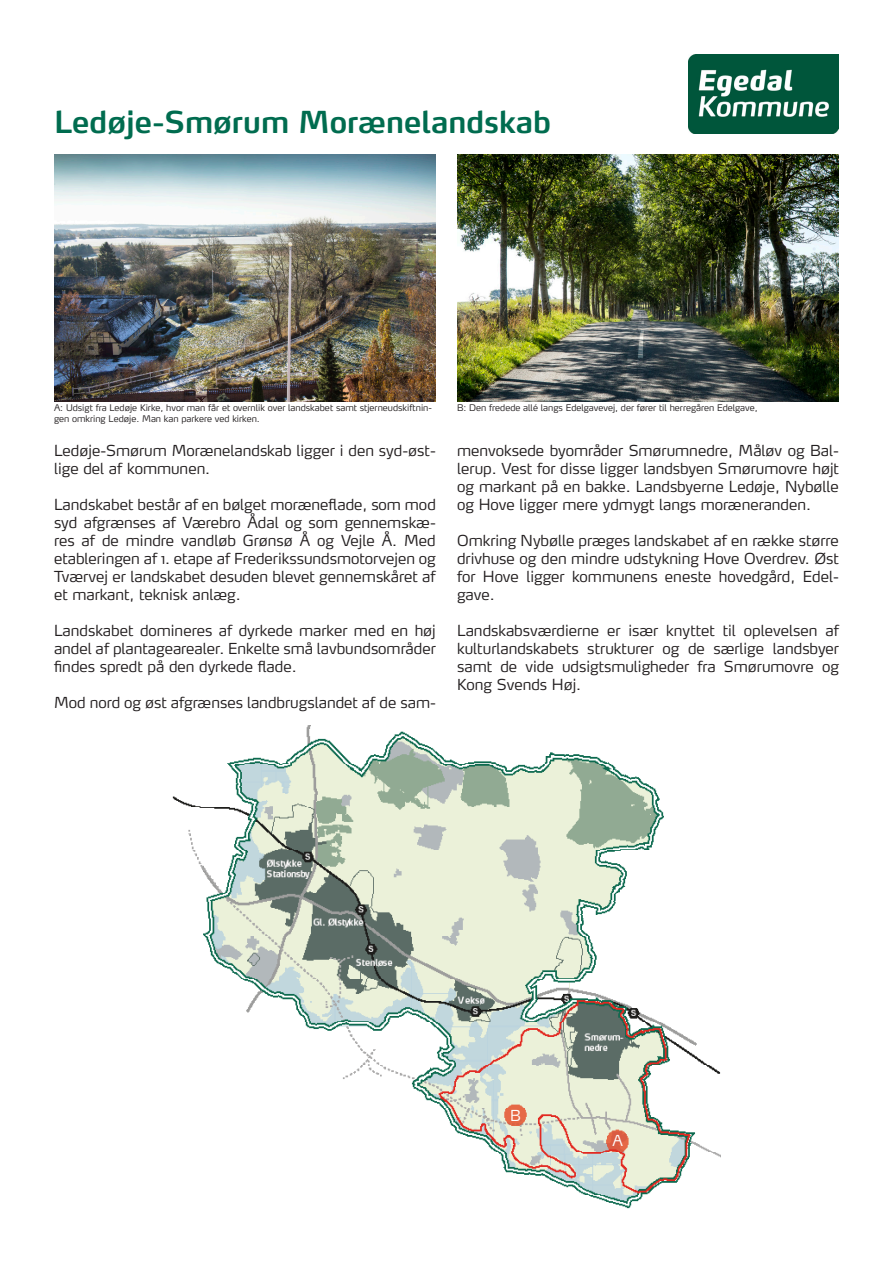
<style>
.page{position:relative;width:893px;height:1263px;background:#fff}
.page>*{position:absolute;margin:0;border:0;box-sizing:border-box;transform-origin:0 0}
.t1{font:600 30px "Max";color:#006c4f}
.t2{font:300 15px/18px "Max";color:#231f20;text-align:justify}
.t3{font:300 15px "Max";color:#fff}
.t4{font:300 9px/10.8px "Max";color:#231f20}
</style>
<div class="page">
<img style="left:172px;top:726px;width:549px;height:483px">
<img style="left:457px;top:154px;width:382px;height:247px">
<img style="left:54px;top:154px;width:382px;height:247px">
<img style="left:689px;top:54px;width:150px;height:79px">
<p class="t1" style="left:54px;top:103px;width:498px">Ledøje-Smørum Morænelandskab</p>
<p class="t4" style="left:54px;top:402px;width:379px">A: Udsigt fra Ledøje Kirke, hvor man får et overnlik over landskabet samt stjerneudskiftnin&shy;gen omkring Ledøje. Man kan parkere ved kirken.</p>
<p class="t2" style="left:54px;top:442px;width:383px">Ledøje-Smørum Morænelandskab ligger i den syd-øst&shy;lige del af kommunen.</p>
<p class="t2" style="left:54px;top:496px;width:383px">Landskabet består af en bølget moræneflade, som mod syd afgrænses af Værebro Ådal og som gennemskæ&shy;res af de mindre vandløb Grønsø Å og Vejle Å. Med etableringen af 1. etape af Frederikssundsmotorvejen og Tværvej er landskabet desuden blevet gennemskåret af et markant, teknisk anlæg.</p>
<p class="t2" style="left:54px;top:622px;width:383px">Landskabet domineres af dyrkede marker med en høj andel af plantagearealer. Enkelte små lavbundsområder findes spredt på den dyrkede flade.</p>
<p class="t2" style="left:54px;top:694px;width:383px">Mod nord og øst afgrænses landbrugslandet af de sam-</p>
<p class="t4" style="left:457px;top:402px;width:302px">B: Den fredede allé langs Edelgavevej, der fører til herregåren Edelgave,</p>
<p class="t2" style="left:457px;top:442px;width:383px">menvoksede byområder Smørumnedre, Måløv og Bal&shy;lerup. Vest for disse ligger landsbyen Smørumovre højt og markant på en bakke. Landsbyerne Ledøje, Nybølle og Hove ligger mere ydmygt langs moræneranden.</p>
<p class="t2" style="left:457px;top:532px;width:383px">Omkring Nybølle præges landskabet af en række større drivhuse og den mindre udstykning Hove Overdrev. Øst for Hove ligger kommunens eneste hovedgård, Edel&shy;gave.</p>
<p class="t2" style="left:457px;top:622px;width:383px">Landskabsværdierne er især knyttet til oplevelsen af kulturlandskabets strukturer og de særlige landsbyer samt de vide udsigtsmuligheder fra Smørumovre og Kong Svends Høj.</p>
<p class="t3" style="left:510px;top:1106px;width:12px">B</p>
<p class="t3" style="left:612px;top:1131px;width:12px">A</p>
</div>
